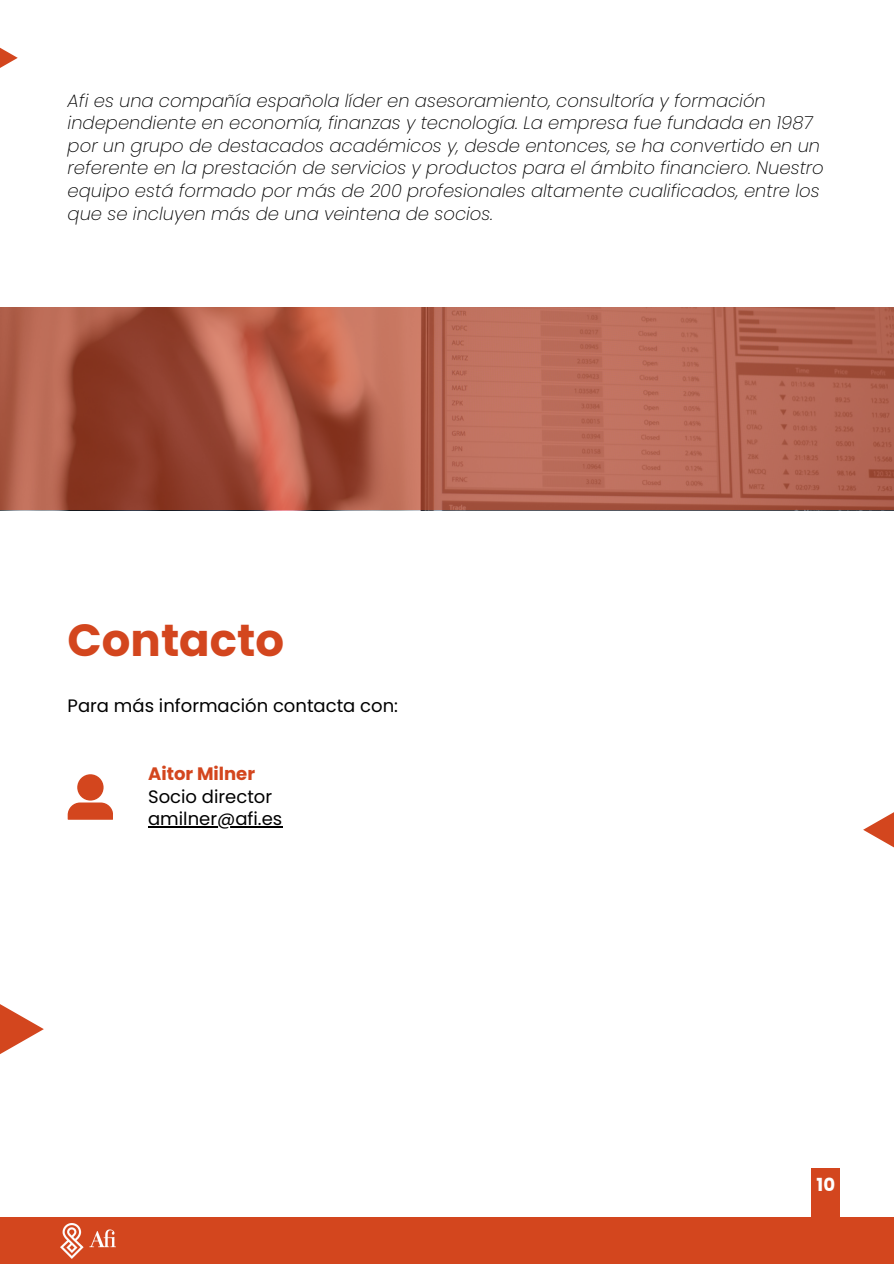
<style>
.page{position:relative;width:894px;height:1264px;background:#fff}
.page>*{position:absolute;margin:0;border:0;box-sizing:border-box;transform-origin:0 0}
.t1{font:700 45px "Poppins";color:#d3461e}
.t2{font:italic 200 18px/22.5px "Poppins";color:#000}
.t3{font:18px/22.5px "Poppins";color:#000}
.t4{font:700 18px "Poppins";color:#d3461e}
.t5{font:700 18px "Poppins";color:#fff}
</style>
<div class="page">
<div style="left:811px;top:1168px;width:28px;height:95px;background:#d3461e"></div>
<div style="left:0;top:1217px;width:893px;height:46px;background:#d3461e"></div>
<svg style="left:0;top:308px;width:893px;height:202px;background:#b1604c"></svg>
<svg style="left:0;top:1004px;width:44px;height:50px"></svg>
<svg style="left:863px;top:812px;width:30px;height:35px"></svg>
<img style="left:61px;top:1223px;width:55px;height:34px">
<svg style="left:68px;top:774px;width:45px;height:45px"></svg>
<hr style="left:148px;top:826px;width:134px;height:1px;background:#000">
<p class="t2" style="left:68px;top:89px;width:757px">Afi es una compañía española líder en asesoramiento, consultoría y formación independiente en economía, finanzas y tecnología. La empresa fue fundada en 1987 por un grupo de destacados académicos y, desde entonces, se ha convertido en un referente en la prestación de servicios y productos para el ámbito financiero. Nuestro equipo está formado por más de 200 profesionales altamente cualificados, entre los que se incluyen más de una veintena de socios.</p>
<h1 class="t1" style="left:68px;top:608px;width:218px">Contacto</h1>
<p class="t3" style="left:68px;top:694px;width:332px">Para más información contacta con:</p>
<p class="t4" style="left:148px;top:761px;width:108px">Aitor Milner</p>
<p class="t3" style="left:148px;top:785px;width:136px">Socio director amilner@afi.es</p>
<p class="t5" style="left:816px;top:1172px;width:20px">10</p>
</div>
